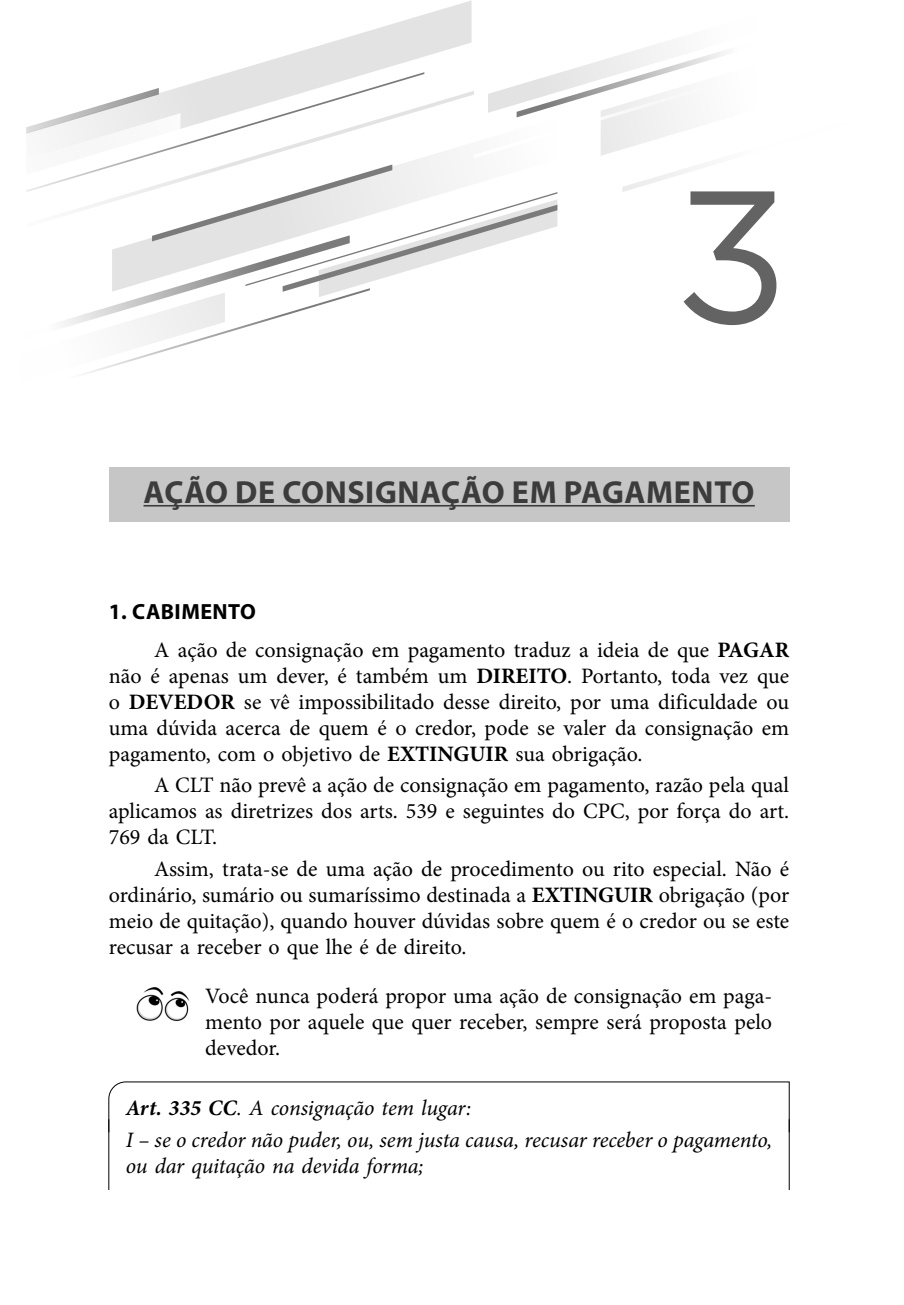
<style>
.page{position:relative;width:904px;height:1305px;background:#fff}
.page>*{position:absolute;margin:0;border:0;box-sizing:border-box;transform-origin:0 0}
.tit_num{font:187.6px "Gotham";color:#636363}
.tit{font:700 32px "Myriad Pro";letter-spacing:.02em;color:#3c3c3c}
.t{font:22px/26px "Minion Pro";color:#000;text-align:justify}
.TEXTO_OLHO{font:22px/26px "Minion Pro";color:#000;text-align:justify}
.texto_box_meio{font:italic 22px/26px "Minion Pro";letter-spacing:-.005em;color:#000}
.texto_box_inicio{font:italic 22px "Minion Pro";letter-spacing:-.005em;color:#000}
.tit_1{font:700 22px "Myriad Pro";letter-spacing:.02em;color:#000}
.s1{font-weight:700}
</style>
<div class="page">
<svg style="left:63px;top:1px;width:662px;height:373px"></svg>
<svg style="left:26px;top:91px;width:448px;height:136px"></svg>
<div style="left:109px;top:467px;width:680px;height:55px;background:#c6c6c6"></div>
<hr style="left:144px;top:505px;width:611px;height:1px;background:#3c3c3c">
<svg style="left:108px;top:1081px;width:682px;height:52px"></svg>
<hr style="left:108px;top:1119px;width:1px;height:70px;background:#000">
<hr style="left:789px;top:1119px;width:1px;height:70px;background:#000">
<img style="left:136px;top:987px;width:54px;height:34px">
<p class="tit_num" style="left:674px;top:136px;width:117px">3</p>
<p class="tit" style="left:144px;top:471px;width:612px">AÇÃO DE CONSIGNAÇÃO EM PAGAMENTO</p>
<p class="tit_1" style="left:109px;top:597px;width:149px">1. CABIMENTO</p>
<p class="t" style="left:109px;top:636px;width:682px;text-indent:45px">A ação de consignação em pagamento traduz a ideia de que <span class="s1">PAGAR </span>não é apenas um dever, é também um <span class="s1">DIREITO</span>. Portanto, toda vez que o <span class="s1">DEVEDOR</span> se vê impossibilitado desse direito, por uma dificuldade ou uma dúvida acerca de quem é o credor, pode se valer da consignação em pagamento, com o objetivo de <span class="s1">EXTINGUIR</span> sua obrigação.</p>
<p class="t" style="left:109px;top:772px;width:682px;text-indent:45px">A CLT não prevê a ação de consignação em pagamento, razão pela qual aplicamos as diretrizes dos arts. 539 e seguintes do CPC, por força do art.<br>769 da CLT.</p>
<p class="t" style="left:109px;top:856px;width:682px;text-indent:45px">Assim, trata-se de uma ação de procedimento ou rito especial. Não é ordinário, sumário ou sumaríssimo destinada a <span class="s1">EXTINGUIR</span> obrigação (por meio de quitação), quando houver dúvidas sobre quem é o credor ou se este recusar a receber o que lhe é de direito.</p>
<p class="TEXTO_OLHO" style="left:205px;top:982px;width:568px">Você nunca poderá propor uma ação de consignação em paga&shy;mento por aquele que quer receber, sempre será proposta pelo devedor.</p>
<p class="texto_box_inicio" style="left:126px;top:1092px;width:347px"><span class="s1">Art. 335 CC</span>. A consignação tem lugar:</p>
<p class="texto_box_meio" style="left:126px;top:1126px;width:648px">I – se o credor não puder, ou, sem justa causa, recusar receber o pagamento, ou dar quitação na devida forma;</p>
</div>
